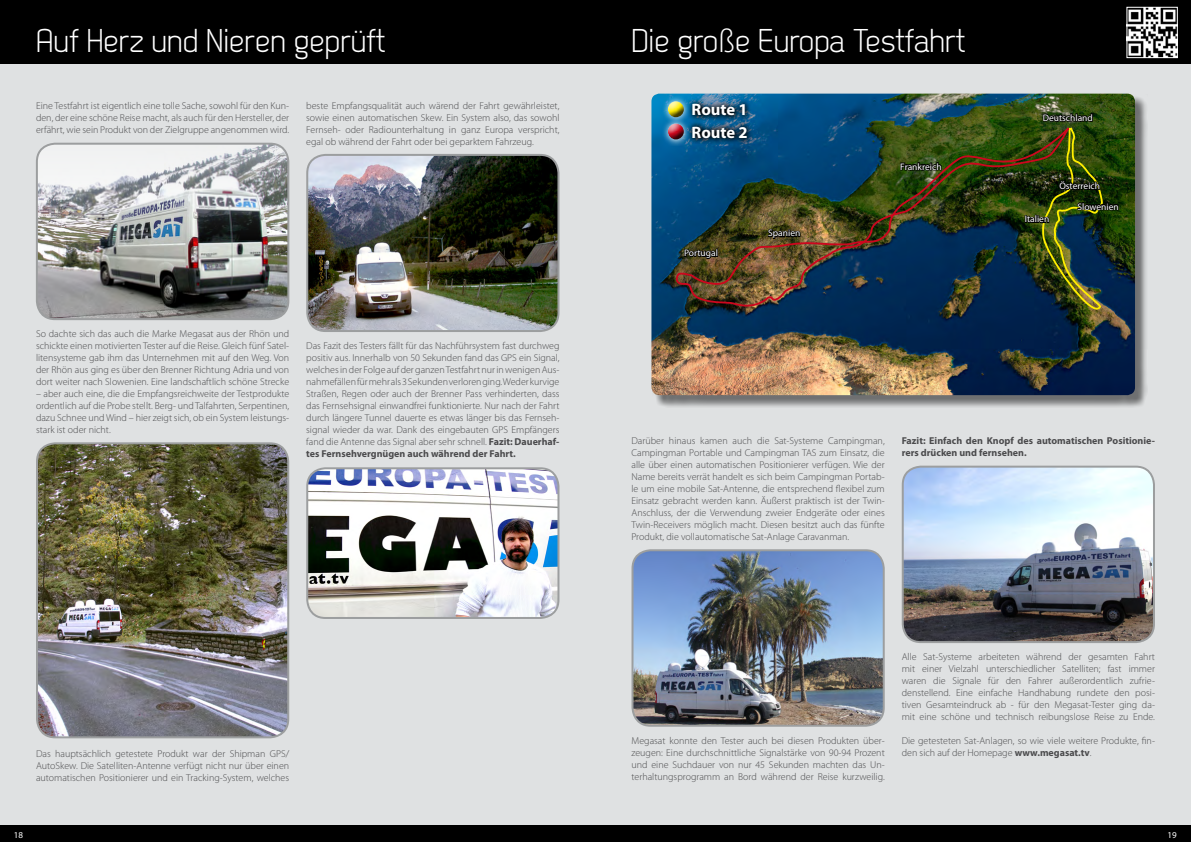
<style>
.page{position:relative;width:1191px;height:842px;background:#fff}
.page>*{position:absolute;margin:0;border:0;box-sizing:border-box;transform-origin:0 0}
.t1{font:32.9px "Dekar";color:#fff}
.t2{font:700 16.6px/22.2px "Myriad Pro";color:#fff}
.t3{font:300 10px/12px "Myriad Pro";color:#4b4b4d;text-align:justify}
.t4{font:700 10px/12px "Myriad Pro";color:#4b4b4d}
.t5{font:9.5px "Myriad Pro";color:#fff}
.t6{font:9px "Myriad Pro";color:#fff}
.s1{font-family:"Myriad Pro";font-weight:300}
.s2{font-weight:700}
</style>
<div class="page">
<div style="left:0;top:0;width:595px;height:842px;background:#dfe1e2"></div>
<div style="left:595px;top:0;width:596px;height:842px;background:#dfe1e2"></div>
<div style="left:0;top:0;width:1191px;height:63px;background:#000"></div>
<img style="left:1128px;top:9px;width:47px;height:47px">
<div style="left:1126px;top:7px;width:51px;height:51px;border:1px solid #fff"></div>
<img style="left:37px;top:144px;width:251px;height:175px">
<div style="left:36px;top:143px;width:253px;height:177px;border:2px solid #9c9e9f;border-radius:18px"></div>
<img style="left:39px;top:445px;width:249px;height:292px">
<div style="left:36px;top:442px;width:253px;height:296px;border:2px solid #9c9e9f;border-radius:18px"></div>
<img style="left:309px;top:155px;width:249px;height:176px">
<div style="left:306px;top:154px;width:253px;height:178px;border:2px solid #9c9e9f;border-radius:18px"></div>
<img style="left:309px;top:468px;width:249px;height:150px">
<div style="left:306px;top:467px;width:253px;height:152px;border:2px solid #9c9e9f;border-radius:18px"></div>
<img style="left:634px;top:550px;width:249px;height:174px">
<div style="left:631px;top:549px;width:253px;height:178px;border:2px solid #9c9e9f;border-radius:18px"></div>
<img style="left:904px;top:467px;width:250px;height:173px">
<div style="left:901px;top:466px;width:254px;height:177px;border:2px solid #9c9e9f;border-radius:18px"></div>
<div style="left:652px;top:95px;width:495px;height:313px;background:#000;opacity:.5"></div>
<img style="left:651px;top:94px;width:484px;height:301px">
<img style="left:673px;top:126px;width:351px;height:185px">
<img style="left:1024px;top:93px;width:95px;height:228px">
<svg style="left:661px;top:95px;width:29px;height:5px"></svg>
<div style="left:660px;top:100px;width:28px;height:18px;background:#0182bf"></div>
<div style="left:663px;top:100px;width:28px;height:18px;background:#000;opacity:.75"></div>
<svg style="left:661px;top:117px;width:29px;height:29px"></svg>
<div style="left:660px;top:122px;width:28px;height:18px;background:#0071b0"></div>
<div style="left:663px;top:123px;width:28px;height:17px;background:#000;opacity:.75"></div>
<svg style="left:686px;top:97px;width:65px;height:22px"></svg>
<svg style="left:686px;top:119px;width:66px;height:25px;background:#104364"></svg>
<div style="left:0;top:825px;width:1191px;height:17px;background:#000"></div>
<h1 class="t1" style="left:36px;top:25px;width:351px">Auf Herz und Nieren geprüft</h1>
<h1 class="t1" style="left:631px;top:25px;width:335px">Die gro<span class="s1">ß</span>e Europa Testfahrt</h1>
<p class="t3" style="left:36px;top:100px;width:255px">Eine Testfahrt ist eigentlich eine tolle Sache, sowohl für den Kun&shy;den, der eine schöne Reise macht, als auch für den Hersteller, der erfährt, wie sein Produkt von der Zielgruppe angenommen wird.</p>
<p class="t3" style="left:306px;top:100px;width:255px">beste Empfangsqualität auch wärend der Fahrt gewährleistet, sowie einen automatischen Skew. Ein System also, das sowohl Fernseh- oder Radiounterhaltung in ganz Europa verspricht, egal ob während der Fahrt oder bei geparktem Fahrzeug.</p>
<h2 class="t2" style="left:691px;top:98px;width:57px">Route 1<br>Route 2</h2>
<p class="t5" style="left:684px;top:247px;width:35px">Portugal</p>
<p class="t5" style="left:768px;top:227px;width:34px">Spanien</p>
<p class="t5" style="left:900px;top:161px;width:43px">Frankreich</p>
<p class="t5" style="left:1042px;top:112px;width:52px">Deutschland</p>
<p class="t5" style="left:1059px;top:180px;width:42px">Österreich</p>
<p class="t5" style="left:1024px;top:213px;width:26px">Italien</p>
<p class="t5" style="left:1077px;top:200px;width:43px">Slowenien</p>
<p class="t3" style="left:36px;top:328px;width:255px">So dachte sich das auch die Marke Megasat aus der Rhön und schickte einen motivierten Tester auf die Reise. Gleich fünf Satel&shy;litensysteme gab ihm das Unternehmen mit auf den Weg. Von der Rhön aus ging es über den Brenner Richtung Adria und von dort weiter nach Slowenien. Eine landschaftlich schöne Strecke</p>
<p class="t3" style="left:36px;top:388px;width:255px">– aber auch eine, die die Empfangsreichweite der Testprodukte ordentlich auf die Probe stellt. Berg- und Talfahrten, Serpentinen, dazu Schnee und Wind – hier zeigt sich, ob ein System leistungs&shy;stark ist oder nicht.</p>
<p class="t3" style="left:306px;top:340px;width:255px">Das Fazit des Testers fällt für das Nachführsystem fast durchweg positiv aus. Innerhalb von 50 Sekunden fand das GPS ein Signal, welches in der Folge auf der ganzen Testfahrt nur in wenigen Aus&shy;nahmefällen für mehr als 3 Sekunden verloren ging. Weder kurvige Straßen, Regen oder auch der Brenner Pass verhinderten, dass das Fernsehsignal einwandfrei funktionierte. Nur nach der Fahrt durch längere Tunnel dauerte es etwas länger bis das Fernseh&shy;signal wieder da war. Dank des eingebauten GPS Empfängers fand die Antenne das Signal aber sehr schnell. <span class="s2">Fazit: Dauerhaf&shy;tes Fernsehvergnügen auch während der Fahrt.</span></p>
<p class="t3" style="left:36px;top:748px;width:255px">Das hauptsächlich getestete Produkt war der Shipman GPS/ AutoSkew. Die Satelliten-Antenne verfügt nicht nur über einen automatischen Positionierer und ein Tracking-System, welches</p>
<p class="t3" style="left:631px;top:435px;width:255px">Darüber hinaus kamen auch die Sat-Systeme Campingman, Campingman Portable und Campingman TAS zum Einsatz, die alle über einen automatischen Positionierer verfügen. Wie der Name bereits verrät handelt es sich beim Campingman Portab&shy;le um eine mobile Sat-Antenne, die entsprechend flexibel zum Einsatz gebracht werden kann. Äußerst praktisch ist der Twin-Anschluss, der die Verwendung zweier Endgeräte oder eines Twin-Receivers möglich macht. Diesen besitzt auch das fünfte Produkt, die vollautomatische Sat-Anlage Caravanman.</p>
<p class="t4" style="left:901px;top:434px;width:255px">Fazit: Einfach den Knopf des automatischen Positionie&shy;rers drücken und fernsehen.</p>
<p class="t3" style="left:631px;top:735px;width:255px">Megasat konnte den Tester auch bei diesen Produkten über&shy;zeugen: Eine durchschnittliche Signalstärke von 90-94 Prozent und eine Suchdauer von nur 45 Sekunden machten das Un&shy;terhaltungsprogramm an Bord während der Reise kurzweilig.</p>
<p class="t3" style="left:901px;top:651px;width:255px">Alle Sat-Systeme arbeiteten während der gesamten Fahrt mit einer Vielzahl unterschiedlicher Satelliten; fast immer waren die Signale für den Fahrer außerordentlich zufrie&shy;denstellend. Eine einfache Handhabung rundete den posi&shy;tiven Gesamteindruck ab - für den Megasat-Tester ging da&shy;mit eine schöne und technisch reibungslose Reise zu Ende.</p>
<p class="t3" style="left:901px;top:735px;width:255px">Die getesteten Sat-Anlagen, so wie viele weitere Produkte, fin&shy;den sich auf der Homepage <span class="s2">www.megasat.tv</span>.</p>
<p class="t6" style="left:14px;top:829px;width:11px">18</p>
<p class="t6" style="left:1167px;top:829px;width:11px">19</p>
</div>
